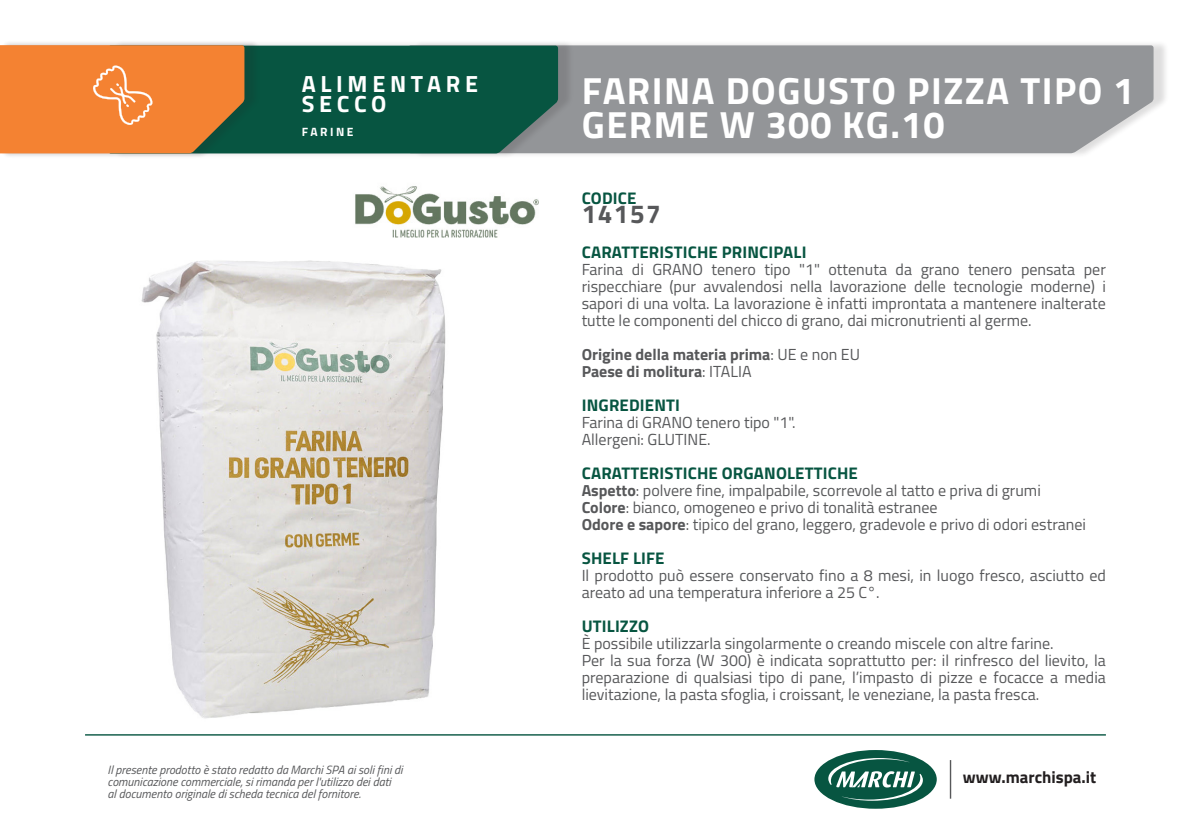
<style>
.page{position:relative;width:1191px;height:840px;background:#fff}
.page>*{position:absolute;margin:0;border:0;box-sizing:border-box;transform-origin:0 0}
.t1{font:700 37.8px/34.2px "Titillium Web";letter-spacing:.04em;color:#fff}
.t2{font:700 26px "Titillium Web";letter-spacing:.06em;color:#57585a}
.t3{font:700 23.4px "Titillium Web";letter-spacing:.2em;color:#fff}
.t4{font:700 16.8px "Titillium Web";letter-spacing:.01em;color:#075541}
.t5{font:700 16.8px "Titillium Web";color:#231f20}
.t6{font:16px/17px "Titillium Web";color:#57585a;text-align:justify}
.t7{font:700 16px "Titillium Web";color:#57585a}
.t8{font:italic 12px/12px "Titillium Web";color:#57585a}
.t9{font:700 12px "Titillium Web";letter-spacing:.21em;color:#fff}
.s1{font-weight:400}
.s2{font-weight:700}
</style>
<div class="page">
<div style="left:413px;top:40px;width:756px;height:119px;background:#231f20;opacity:.15"></div>
<div style="left:574px;top:45px;width:579px;height:108px;background:#939598"></div>
<div style="left:113px;top:40px;width:461px;height:119px;background:#231f20;opacity:.15"></div>
<div style="left:260px;top:46px;width:298px;height:107px;background:#075541"></div>
<div style="left:0;top:40px;width:260px;height:119px;background:#231f20;opacity:.15"></div>
<svg style="left:0;top:45px;width:244px;height:108px;background:#e78237"></svg>
<img style="left:141px;top:260px;width:305px;height:459px">
<img style="left:355px;top:186px;width:184px;height:52px">
<hr style="left:949px;top:759px;width:2px;height:39px;background:#57585a">
<div style="left:814px;top:749px;width:122px;height:59px;background:#075541;border-radius:50%"></div>
<svg style="left:828px;top:757px;width:95px;height:43px"></svg>
<hr style="left:85px;top:733px;width:1021px;height:2px;background:#075541">
<p class="t3" style="left:302px;top:66px;width:178px">ALIMENTARE</p>
<p class="t3" style="left:302px;top:86px;width:86px">SECCO</p>
<p class="t9" style="left:302px;top:122px;width:53px">FARINE</p>
<p class="t8" style="left:108px;top:762px;width:296px">Il presente prodotto è stato redatto da Marchi SPA ai soli fini di comunicazione commerciale, si rimanda per l'utilizzo dei dati<br>al documento originale di scheda tecnica del fornitore.</p>
<p class="t1" style="left:582px;top:71px;width:554px">FARINA DOGUSTO PIZZA TIPO 1<br>GERME W 300 KG.10</p>
<p class="t4" style="left:582px;top:185px;width:56px">CODICE</p>
<p class="t2" style="left:581px;top:193px;width:81px">14157</p>
<p class="t4" style="left:582px;top:239px;width:226px">CARATTERISTICHE PRINCIPALI</p>
<p class="t6" style="left:581px;top:259px;width:526px">Farina di GRANO tenero tipo "1" ottenuta da grano tenero pensata per rispecchiare (pur avvalendosi nella lavorazione delle tecnologie moderne) i sapori di una volta. La lavorazione è infatti improntata a mantenere inalterate tutte le componenti del chicco di grano, dai micronutrienti al germe.</p>
<p class="t7" style="left:581px;top:341px;width:280px">Origine della materia prima<span class="s1">: UE e non EU</span></p>
<p class="t7" style="left:581px;top:358px;width:171px">Paese di molitura<span class="s1">: ITALIA</span></p>
<p class="t4" style="left:582px;top:392px;width:100px">INGREDIENTI</p>
<p class="t6" style="left:581px;top:412px;width:215px">Farina di GRANO tenero tipo "1".</p>
<p class="t6" style="left:581px;top:429px;width:130px">Allergeni: GLUTINE.</p>
<p class="t4" style="left:582px;top:460px;width:278px">CARATTERISTICHE ORGANOLETTICHE</p>
<p class="t6" style="left:581px;top:480px;width:460px"><span class="s2">Aspetto</span>: polvere fine, impalpabile, scorrevole al tatto e priva di grumi</p>
<p class="t6" style="left:581px;top:497px;width:357px"><span class="s2">Colore</span>: bianco, omogeneo e privo di tonalità estranee</p>
<p class="t6" style="left:581px;top:514px;width:506px"><span class="s2">Odore e sapore</span>: tipico del grano, leggero, gradevole e privo di odori estranei</p>
<p class="t4" style="left:582px;top:545px;width:84px">SHELF LIFE</p>
<p class="t6" style="left:581px;top:565px;width:526px">Il prodotto può essere conservato fino a 8 mesi, in luogo fresco, asciutto ed areato ad una temperatura inferiore a 25 C°.</p>
<p class="t4" style="left:582px;top:613px;width:69px">UTILIZZO</p>
<p class="t6" style="left:581px;top:633px;width:473px">È possibile utilizzarla singolarmente o creando miscele con altre farine.</p>
<p class="t6" style="left:581px;top:650px;width:526px">Per la sua forza (W 300) è indicata soprattutto per: il rinfresco del lievito, la preparazione di qualsiasi tipo di pane, l’impasto di pizze e focacce a media lievitazione, la pasta sfoglia, i croissant, le veneziane, la pasta fresca.</p>
<p class="t5" style="left:963px;top:764px;width:135px">www.marchispa.it</p>
</div>
